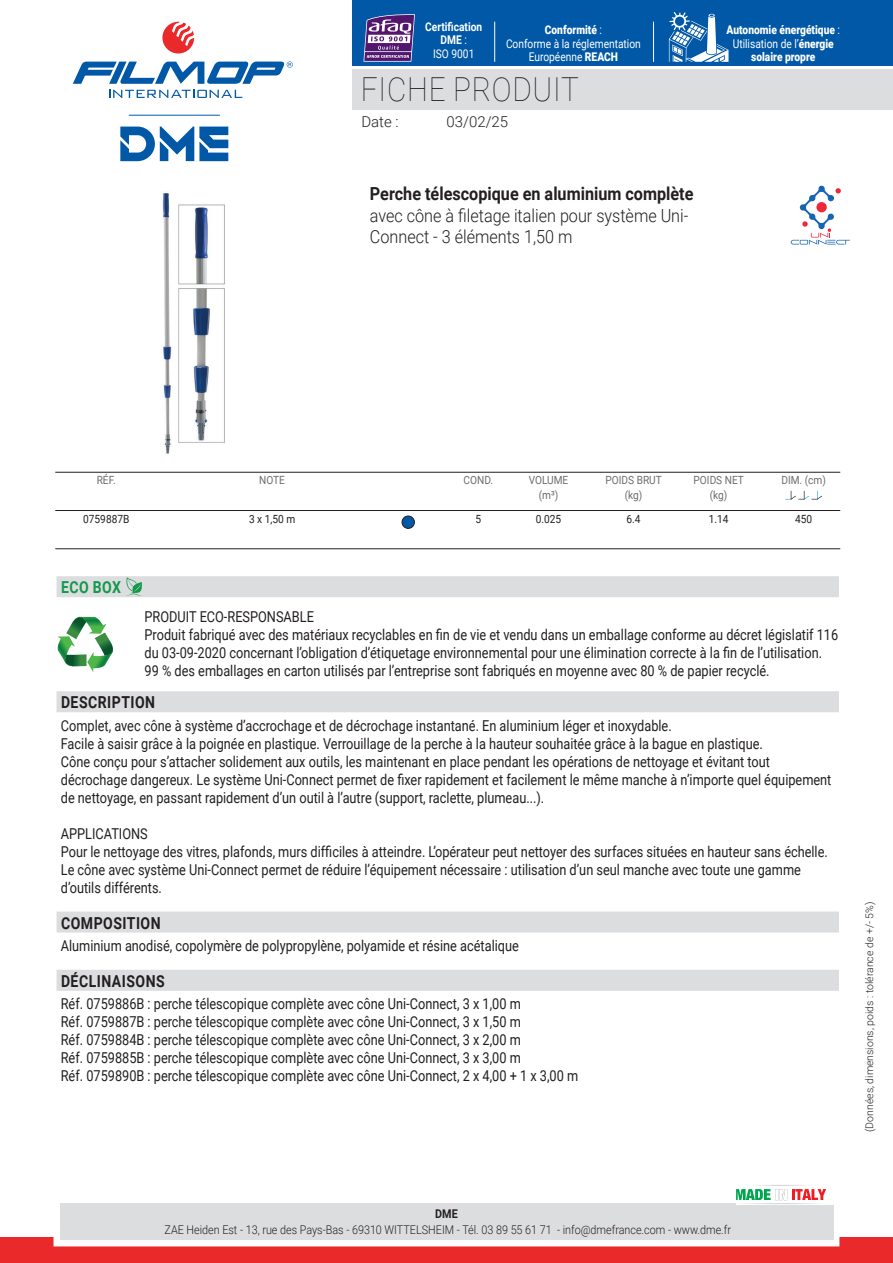
<style>
.page{position:relative;width:893px;height:1263px;background:#fff}
.page>*{position:absolute;margin:0;border:0;box-sizing:border-box;transform-origin:0 0}
.t1{font:100 33px "Roboto";letter-spacing:.025em;color:#231f20;scale:.9 1}
.t2{font:300 18px/21.6px "Roboto";color:#231f20;scale:.9 1}
.t3{font:700 18px "Roboto";color:#231f20;scale:.9 1}
.t4{font:700 16.5px "Roboto";letter-spacing:.035em;color:#231f20;scale:.85 1}
.t5{font:700 16.5px "Roboto";letter-spacing:.035em;color:#14984c;scale:.85 1}
.t6{font:15px/18px "Roboto";color:#231f20;scale:.85 1}
.t7{font:300 15px "Roboto";color:#231f20}
.t8{font:300 12px "Roboto";color:#231f20;scale:.9 1}
.t9{font:900 12px/13.5px "Roboto";color:#fff;text-align:center;scale:.85 1}
.t10{font:12px/13.5px "Roboto";color:#fff;text-align:center;scale:.85 1}
.t11{font:700 12px/13.5px "Roboto";color:#fff;text-align:center;scale:.85 1}
.t12{font:700 12px "Roboto";color:#231f20;scale:.9 1}
.t13{font:11.25px/15px "Roboto";color:#6c6d70;text-align:center;scale:.9 1}
.t14{font:11.25px "Roboto";color:#231f20;scale:.9 1}
.t15{font:300 10.5px "Roboto";color:#231f20}
.s1{font-weight:400}
.s2{font-weight:900}
</style>
<div class="page">
<div style="left:353px;top:69px;width:540px;height:40px;background:#dcdddf"></div>
<svg style="left:109px;top:90px;width:133px;height:8px"></svg>
<svg style="left:162px;top:22px;width:32px;height:32px"></svg>
<svg style="left:73px;top:61px;width:220px;height:23px"></svg>
<div style="left:353px;top:0;width:540px;height:66px;background:#0158a6"></div>
<div style="left:0;top:1237px;width:893px;height:26px;background:#e9292a"></div>
<div style="left:54px;top:1197px;width:785px;height:49px;border:12px solid #fff"></div>
<div style="left:60px;top:1203px;width:773px;height:37px;background:#dcdddf"></div>
<svg style="left:120px;top:126px;width:108px;height:35px"></svg>
<hr style="left:129px;top:115px;width:91px;height:1px;background:#0158a6">
<hr style="left:653px;top:22px;width:1px;height:40px;background:#fff">
<hr style="left:494px;top:22px;width:1px;height:40px;background:#fff">
<svg style="left:669px;top:12px;width:59px;height:50px"></svg>
<svg style="left:363px;top:14px;width:52px;height:48px;background:#7a619e"></svg>
<hr style="left:365px;top:51px;width:46px;height:1px;background:#fff">
<img style="left:162px;top:192px;width:63px;height:262px">
<div style="left:57px;top:576px;width:782px;height:21px;background:#dcdddf"></div>
<svg style="left:126px;top:577px;width:16px;height:19px"></svg>
<svg style="left:57px;top:616px;width:57px;height:56px"></svg>
<div style="left:57px;top:691px;width:782px;height:21px;background:#dcdddf"></div>
<div style="left:57px;top:911px;width:782px;height:21px;background:#dcdddf"></div>
<div style="left:57px;top:970px;width:782px;height:21px;background:#dcdddf"></div>
<hr style="left:55px;top:472px;width:785px;height:1px;background:#231f20">
<hr style="left:55px;top:548px;width:785px;height:1px;background:#231f20">
<hr style="left:55px;top:510px;width:785px;height:1px;background:#231f20">
<div style="left:402px;top:516px;width:12px;height:12px;background:#0158a6;border-radius:50%"></div>
<div style="left:402px;top:516px;width:13px;height:12px;border:1px solid #231f20;border-radius:50%"></div>
<svg style="left:785px;top:491px;width:37px;height:9px"></svg>
<img style="left:736px;top:1204px;width:103px;height:1px">
<svg style="left:736px;top:1189px;width:90px;height:11px"></svg>
<svg style="left:791px;top:186px;width:59px;height:59px"></svg>
<p class="t11" style="left:425px;top:19px;width:68px">Certification<br>DME <span class="s1">:<br>ISO 9001</span></p>
<p class="t9" style="left:727px;top:23px;width:135px">Autonomie énergétique <span class="s1">:<br>Utilisation de l’</span>énergie solaire propre</p>
<p class="t10" style="left:506px;top:23px;width:160px"><span class="s2">Conformité</span> :<br>Conforme à la réglementation<br>Européenne <span class="s2">REACH</span></p>
<h1 class="t1" style="left:361px;top:66px;width:244px">FICHE PRODUIT</h1>
<p class="t7" style="left:361px;top:111px;width:39px">Date :</p>
<p class="t7" style="left:446px;top:111px;width:63px">03/02/25</p>
<p class="t3" style="left:370px;top:181px;width:361px">Perche télescopique en aluminium complète</p>
<p class="t2" style="left:370px;top:204px;width:355px">avec cône à filetage italien pour système Uni-<br>Connect - 3 éléments 1,50 m</p>
<p class="t13" style="left:97px;top:473px;width:23px">RÉF.</p>
<p class="t14" style="left:83px;top:511px;width:53px">0759887B</p>
<p class="t5" style="left:61px;top:576px;width:72px">ECO BOX</p>
<p class="t13" style="left:259px;top:473px;width:30px">NOTE</p>
<p class="t14" style="left:249px;top:511px;width:53px">3 x 1,50 m</p>
<p class="t13" style="left:464px;top:473px;width:34px">COND.</p>
<p class="t14" style="left:475px;top:511px;width:8px">5</p>
<p class="t13" style="left:529px;top:473px;width:46px">VOLUME (m³)</p>
<p class="t14" style="left:536px;top:511px;width:30px">0.025</p>
<p class="t13" style="left:605px;top:473px;width:64px">POIDS BRUT (kg)</p>
<p class="t14" style="left:627px;top:511px;width:17px">6.4</p>
<p class="t13" style="left:693px;top:473px;width:57px">POIDS NET (kg)</p>
<p class="t14" style="left:709px;top:511px;width:23px">1.14</p>
<p class="t13" style="left:781px;top:473px;width:51px">DIM. (cm)</p>
<p class="t14" style="left:795px;top:511px;width:20px">450</p>
<p class="t6" style="left:145px;top:607px;width:818px">PRODUIT ECO-RESPONSABLE<br>Produit fabriqué avec des matériaux recyclables en fin de vie et vendu dans un emballage conforme au décret législatif 116 du 03-09-2020 concernant l’obligation d’étiquetage environnemental pour une élimination correcte à la fin de l’utilisation.<br>99 % des emballages en carton utilisés par l’entreprise sont fabriqués en moyenne avec 80 % de papier recyclé.</p>
<p class="t4" style="left:61px;top:691px;width:112px">DESCRIPTION</p>
<p class="t6" style="left:61px;top:716px;width:908px">Complet, avec cône à système d’accrochage et de décrochage instantané. En aluminium léger et inoxydable.<br>Facile à saisir grâce à la poignée en plastique. Verrouillage de la perche à la hauteur souhaitée grâce à la bague en plastique.<br>Cône conçu pour s’attacher solidement aux outils, les maintenant en place pendant les opérations de nettoyage et évitant tout décrochage dangereux. Le système Uni-Connect permet de fixer rapidement et facilement le même manche à n’importe quel équipement de nettoyage, en passant rapidement d’un outil à l’autre (support, raclette, plumeau...).</p>
<p class="t6" style="left:61px;top:824px;width:904px">APPLICATIONS<br>Pour le nettoyage des vitres, plafonds, murs difficiles à atteindre. L’opérateur peut nettoyer des surfaces situées en hauteur sans échelle.<br>Le cône avec système Uni-Connect permet de réduire l’équipement nécessaire : utilisation d’un seul manche avec toute une gamme d’outils différents.</p>
<p class="t4" style="left:61px;top:911px;width:119px">COMPOSITION</p>
<p class="t6" style="left:61px;top:936px;width:540px">Aluminium anodisé, copolymère de polypropylène, polyamide et résine acétalique</p>
<p class="t4" style="left:61px;top:969px;width:123px">DÉCLINAISONS</p>
<p class="t6" style="left:61px;top:994px;width:610px">Réf. 0759886B : perche télescopique complète avec cône Uni-Connect, 3 x 1,00 m<br>Réf. 0759887B : perche télescopique complète avec cône Uni-Connect, 3 x 1,50 m<br>Réf. 0759884B : perche télescopique complète avec cône Uni-Connect, 3 x 2,00 m<br>Réf. 0759885B : perche télescopique complète avec cône Uni-Connect, 3 x 3,00 m<br>Réf. 0759890B : perche télescopique complète avec cône Uni-Connect, 2 x 4,00 + 1 x 3,00 m</p>
<p class="t15" style="left:862px;top:1132px;width:232px;rotate:-90deg">(Données, dimensions, poids : tolérance de +/- 5%)</p>
<p class="t12" style="left:435px;top:1205px;width:27px">DME</p>
<p class="t8" style="left:164px;top:1222px;width:631px">ZAE Heiden Est - 13, rue des Pays-Bas - 69310 WITTELSHEIM - Tél. 03 89 55 61 71 - info@dmefrance.com - www.dme.fr</p>
</div>
